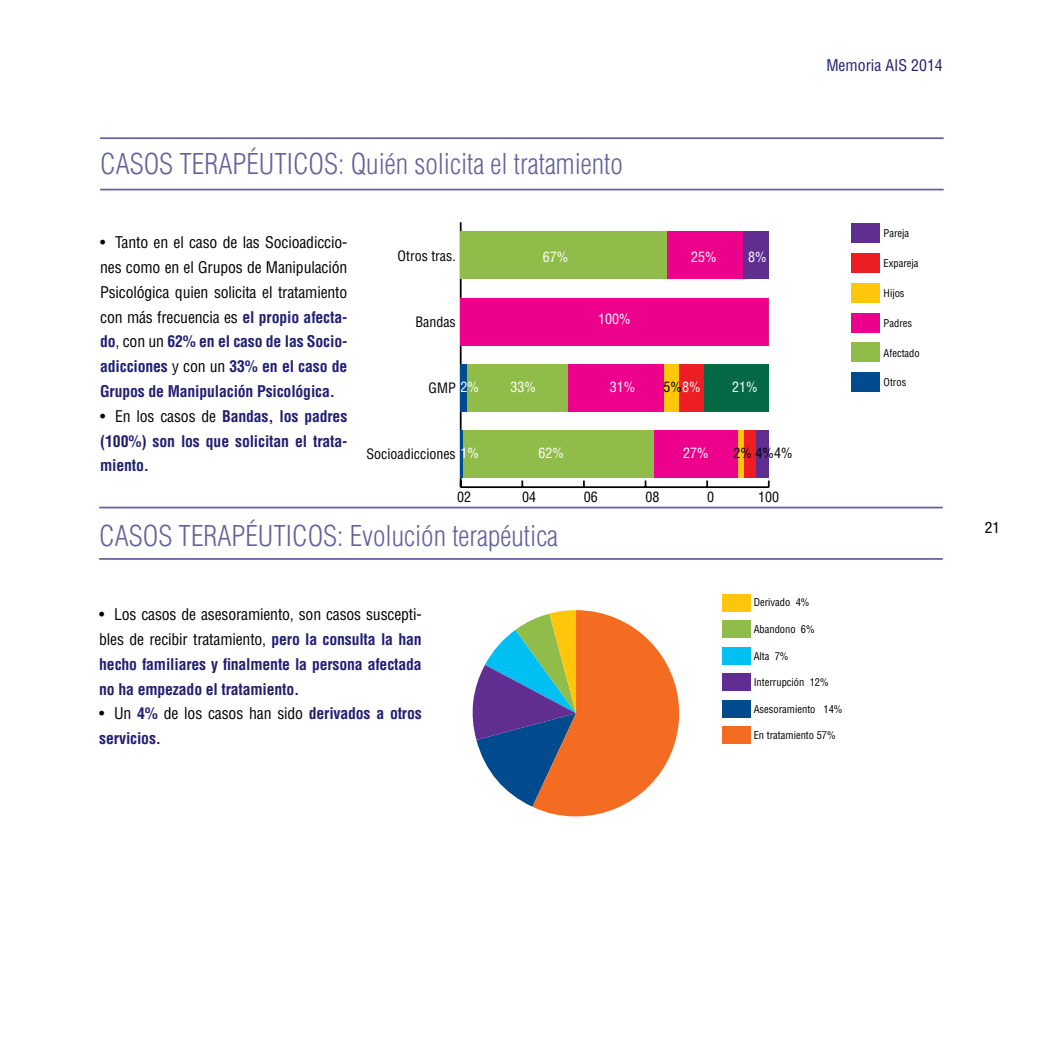
<style>
.page{position:relative;width:1042px;height:1042px;background:#fff}
.page>*{position:absolute;margin:0;border:0;box-sizing:border-box;transform-origin:0 0}
.t1{font:300 condensed 28px "Helvetica";color:#64629c}
.t2{font:700 condensed 15.75px/24.8px "Helvetica";letter-spacing:-.01em;color:#221f72;text-align:justify}
.t3{font:condensed 15.75px/24.8px "Helvetica";letter-spacing:-.01em;color:#000;text-align:justify}
.t4{font:condensed 15.75px "Helvetica";color:#221f72}
.t5{font:condensed 15.75px "Helvetica Neue";color:#000}
.t6{font:condensed 14px "Helvetica";color:#000}
.t7{font:condensed 14px "Helvetica";color:#fff}
.t8{font:condensed 10.5px "Helvetica";color:#000}
.s1{font-weight:700;color:#221f72}
.s2{font-weight:400;color:#000}
.s3{color:#fff}
</style>
<div class="page">
<hr style="left:99px;top:507px;width:844px;height:1px;background:#64629c">
<hr style="left:99px;top:558px;width:844px;height:2px;background:#64629c">
<hr style="left:100px;top:137px;width:843px;height:2px;background:#64629c">
<hr style="left:100px;top:189px;width:843px;height:1px;background:#64629c">
<hr style="left:461px;top:486px;width:308px;height:2px;background:#000">
<svg style="left:521px;top:480px;width:2px;height:6px"></svg>
<svg style="left:583px;top:480px;width:2px;height:6px"></svg>
<svg style="left:706px;top:480px;width:2px;height:6px"></svg>
<hr style="left:460px;top:222px;width:1px;height:265px;background:#000">
<div style="left:851px;top:372px;width:29px;height:20px;background:#004b8d"></div>
<div style="left:461px;top:364px;width:6px;height:48px;background:#004b8d"></div>
<hr style="left:461px;top:430px;width:3px;height:48px;background:#004b8d">
<div style="left:851px;top:342px;width:29px;height:20px;background:#90bd4a"></div>
<div style="left:461px;top:231px;width:206px;height:48px;background:#90bd4a"></div>
<div style="left:467px;top:364px;width:101px;height:48px;background:#90bd4a"></div>
<div style="left:464px;top:430px;width:191px;height:48px;background:#90bd4a"></div>
<div style="left:851px;top:313px;width:29px;height:19px;background:#ec008c"></div>
<div style="left:667px;top:231px;width:77px;height:48px;background:#ec008c"></div>
<div style="left:461px;top:298px;width:308px;height:47px;background:#ec008c"></div>
<div style="left:568px;top:364px;width:96px;height:48px;background:#ec008c"></div>
<div style="left:655px;top:430px;width:83px;height:48px;background:#ec008c"></div>
<div style="left:851px;top:283px;width:29px;height:20px;background:#ffc60b"></div>
<div style="left:664px;top:364px;width:15px;height:48px;background:#ffc60b"></div>
<div style="left:738px;top:430px;width:6px;height:48px;background:#ffc60b"></div>
<div style="left:851px;top:253px;width:29px;height:20px;background:#ed1d24"></div>
<div style="left:679px;top:364px;width:25px;height:48px;background:#ed1d24"></div>
<div style="left:744px;top:430px;width:12px;height:48px;background:#ed1d24"></div>
<div style="left:851px;top:223px;width:29px;height:20px;background:#602d91"></div>
<div style="left:744px;top:231px;width:25px;height:48px;background:#602d91"></div>
<div style="left:704px;top:364px;width:65px;height:48px;background:#046944"></div>
<div style="left:756px;top:430px;width:13px;height:48px;background:#602d91"></div>
<div style="left:722px;top:700px;width:28px;height:17px;background:#004b8d"></div>
<div style="left:722px;top:647px;width:28px;height:17px;background:#00bff3"></div>
<div style="left:722px;top:673px;width:28px;height:18px;background:#602d91"></div>
<div style="left:722px;top:620px;width:28px;height:18px;background:#90bd4a"></div>
<div style="left:722px;top:594px;width:28px;height:17px;background:#ffc60b"></div>
<div style="left:722px;top:726px;width:28px;height:18px;background:#f36c21"></div>
<svg style="left:472px;top:610px;width:207px;height:206px"></svg>
<h1 class="t1" style="left:100px;top:146px;width:524px">CASOS TERAPÉUTICOS: Quién solicita el tratamiento</h1>
<p class="t3" style="left:100px;top:230px;width:249px">• Tanto en el caso de las Socioadiccio&shy;nes como en el Grupos de Manipulación Psicológica quien solicita el tratamiento con más frecuencia es <span class="s1">el propio afecta&shy;do</span>, con un <span class="s1">62% en el caso de las Socio&shy;adicciones</span> y con un <span class="s1">33% en el caso de Grupos de Manipulación Psicológica.</span></p>
<p class="t2" style="left:100px;top:403px;width:249px"><span class="s2">• En los casos de</span> Bandas, los padres (100%) son los que solicitan el trata&shy;miento.</p>
<p class="t6" style="left:397px;top:247px;width:60px">Otros tras.</p>
<p class="t7" style="left:543px;top:248px;width:27px">67%</p>
<p class="t7" style="left:691px;top:248px;width:27px">25%</p>
<p class="t7" style="left:748px;top:248px;width:20px">8%</p>
<p class="t6" style="left:415px;top:313px;width:42px">Bandas</p>
<p class="t7" style="left:598px;top:310px;width:34px">100%</p>
<p class="t6" style="left:429px;top:379px;width:52px">GMP <span class="s3">2%</span></p>
<p class="t7" style="left:510px;top:378px;width:27px">33%</p>
<p class="t7" style="left:610px;top:378px;width:27px">31%</p>
<p class="t6" style="left:663px;top:378px;width:39px">5%<span class="s3">8%</span></p>
<p class="t7" style="left:732px;top:378px;width:27px">21%</p>
<p class="t6" style="left:366px;top:445px;width:114px">Socioadicciones <span class="s3">1%</span></p>
<p class="t7" style="left:538px;top:444px;width:27px">62%</p>
<p class="t7" style="left:683px;top:444px;width:27px">27%</p>
<p class="t6" style="left:733px;top:444px;width:61px">2% 4%4%</p>
<p class="t6" style="left:457px;top:488px;width:15px">02</p>
<p class="t6" style="left:522px;top:488px;width:15px">04</p>
<p class="t6" style="left:584px;top:488px;width:15px">06</p>
<p class="t6" style="left:645px;top:488px;width:15px">08</p>
<p class="t6" style="left:707px;top:488px;width:8px">0</p>
<p class="t6" style="left:758px;top:488px;width:22px">100</p>
<h1 class="t1" style="left:99px;top:518px;width:460px">CASOS TERAPÉUTICOS: Evolución terapéutica</h1>
<p class="t4" style="left:826px;top:56px;width:118px">Memoria AIS 2014</p>
<p class="t8" style="left:883px;top:227px;width:27px">Pareja</p>
<p class="t8" style="left:883px;top:257px;width:36px">Expareja</p>
<p class="t8" style="left:883px;top:286px;width:22px">Hijos</p>
<p class="t8" style="left:883px;top:316px;width:30px">Padres</p>
<p class="t8" style="left:883px;top:346px;width:38px">Afectado</p>
<p class="t8" style="left:883px;top:376px;width:24px">Otros</p>
<p class="t2" style="left:99px;top:602px;width:324px"><span class="s2">• Los casos de asesoramiento, son casos suscepti&shy;bles de recibir tratamiento,</span> pero la consulta la han hecho familiares y finalmente la persona afectada no ha empezado el tratamiento.</p>
<p class="t2" style="left:99px;top:701px;width:324px"><span class="s2">• Un</span> 4% <span class="s2">de los casos han sido</span> derivados a otros servicios.</p>
<p class="t8" style="left:754px;top:596px;width:57px">Derivado 4%</p>
<p class="t8" style="left:754px;top:622px;width:63px">Abandono 6%</p>
<p class="t8" style="left:754px;top:649px;width:36px">Alta 7%</p>
<p class="t8" style="left:754px;top:675px;width:77px">Interrupción 12%</p>
<p class="t8" style="left:754px;top:702px;width:90px">Asesoramiento 14%</p>
<p class="t8" style="left:754px;top:728px;width:84px">En tratamiento 57%</p>
<p class="t5" style="left:985px;top:519px;width:17px">21</p>
</div>
